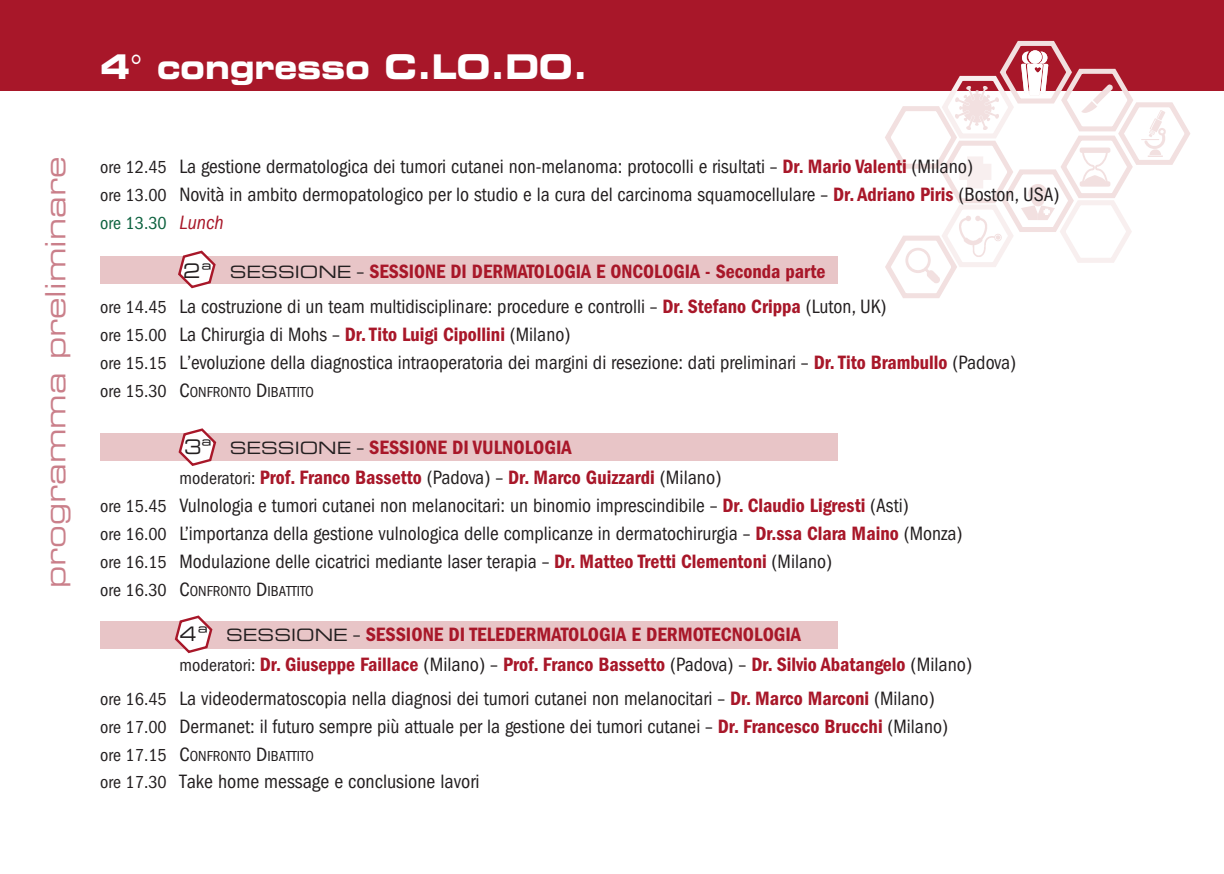
<style>
.page{position:relative;width:1224px;height:874px;background:#fff}
.page>*{position:absolute;margin:0;border:0;box-sizing:border-box;transform-origin:0 0}
.t1{font:34px "Eurostile Bold Extended Two";letter-spacing:-.01em;color:#fff;scale:.9 1}
.t2{font:28px "Eurostile Extended Two";color:#ca7f8a}
.t3{font:condensed 20px/28px "Franklin Gothic";color:#231f20}
.t4{font:600 condensed 20px/29.4px "Franklin Gothic";color:#a81729}
.t5{font:condensed 18px "Franklin Gothic";color:#0d623f}
.t6{font:condensed 15px "Franklin Gothic";color:#231f20}
.s1{font-size:18px}
.s2{font-weight:600;color:#a81729}
.s3{font-style:italic;font-size:20px;color:#a81729}
.s4{font-family:"Eurostile Extended Two";font-stretch:normal}
.s5{font-family:"Eurostile Extended Two";font-stretch:normal;font-size:17px}
.s6{font-size:20px}
.s7{font-family:"Eurostile Extended Two";font-weight:400;font-stretch:normal;color:#231f20}
.s8{font-family:"Eurostile Extended Two";font-weight:400;font-stretch:normal;font-size:17px;color:#231f20}
.s9{font-weight:400;color:#231f20}
.s10{font-weight:400;font-size:18px;color:#231f20}
</style>
<div class="page">
<div style="left:100px;top:257px;width:737px;height:27px;background:#e8c5c7"></div>
<svg style="left:177px;top:250px;width:41px;height:39px"></svg>
<div style="left:100px;top:621px;width:737px;height:27px;background:#e8c5c7"></div>
<svg style="left:173px;top:615px;width:41px;height:39px"></svg>
<div style="left:0;top:0;width:1223px;height:91px;background:#a81729"></div>
<svg style="left:885px;top:40px;width:305px;height:258px"></svg>
<div style="left:100px;top:433px;width:737px;height:27px;background:#e8c5c7"></div>
<svg style="left:177px;top:428px;width:41px;height:38px"></svg>
<h2 class="t2" style="left:45px;top:587px;width:432px;rotate:-90deg">programma preliminare</h2>
<h1 class="t1" style="left:100px;top:54px;width:543px">4 congresso C.LO.DO.</h1>
<p class="t3" style="left:100px;top:154px;width:960px"><span class="s1">ore 12.45</span> La gestione dermatologica dei tumori cutanei non-melanoma: protocolli e risultati – <span class="s2">Dr. Mario Valenti</span> (Milano)<br><span class="s1">ore 13.00</span> Novità in ambito dermopatologico per lo studio e la cura del carcinoma squamocellulare – <span class="s2">Dr. Adriano Piris</span> (Boston, USA)</p>
<p class="t5" style="left:100px;top:217px;width:125px">ore 13.30 <span class="s3">Lunch</span></p>
<p class="t3" style="left:100px;top:255px;width:787px;line-height:34.6px;text-indent:83px"><span class="s4">2ª</span> <span class="s5">SESSIONE</span> – <span class="s2">SESSIONE DI DERMATOLOGIA E ONCOLOGIA - Seconda parte<br></span><span class="s1">ore 14.45</span> La costruzione di un team multidisciplinare: procedure e controlli – <span class="s2">Dr. Stefano Crippa</span> (Luton, UK)</p>
<p class="t3" style="left:100px;top:321px;width:917px"><span class="s1">ore 15.00</span> La Chirurgia di Mohs – <span class="s2">Dr. Tito Luigi Cipollini</span> (Milano)<br><span class="s1">ore 15.15</span> L’evoluzione della diagnostica intraoperatoria dei margini di resezione: dati preliminari – <span class="s2">Dr. Tito Brambullo</span> (Padova)</p>
<p class="t6" style="left:100px;top:387px;width:215px"><span class="s1">ore 15.30</span> <span class="s6">C</span>ONFRONTO <span class="s6">D</span>IBATTITO</p>
<p class="t4" style="left:184px;top:434px;width:389px"><span class="s7">3ª</span> <span class="s8">SESSIONE</span> <span class="s9">–</span> SESSIONE DI VULNOLOGIA</p>
<p class="t4" style="left:179px;top:464px;width:543px"><span class="s10">moderatori:</span> Prof. Franco Bassetto <span class="s9">(Padova) –</span> Dr. Marco Guizzardi <span class="s9">(Milano)</span></p>
<p class="t3" style="left:100px;top:493px;width:809px"><span class="s1">ore 15.45</span> Vulnologia e tumori cutanei non melanocitari: un binomio imprescindibile – <span class="s2">Dr. Claudio Ligresti</span> (Asti)</p>
<p class="t3" style="left:100px;top:521px;width:863px"><span class="s1">ore 16.00</span> L’importanza della gestione vulnologica delle complicanze in dermatochirurgia – <span class="s2">Dr.ssa Clara Maino</span> (Monza)</p>
<p class="t3" style="left:100px;top:548px;width:733px"><span class="s1">ore 16.15</span> Modulazione delle cicatrici mediante laser terapia – <span class="s2">Dr. Matteo Tretti Clementoni</span> (Milano)</p>
<p class="t6" style="left:100px;top:586px;width:215px"><span class="s1">ore 16.30</span> <span class="s6">C</span>ONFRONTO <span class="s6">D</span>IBATTITO</p>
<p class="t4" style="left:179px;top:621px;width:794px"><span class="s7">4ª</span> <span class="s8">SESSIONE</span> <span class="s9">–</span> SESSIONE DI TELEDERMATOLOGIA E DERMOTECNOLOGIA<br><span class="s10">moderatori:</span> Dr. Giuseppe Faillace <span class="s9">(Milano) –</span> Prof. Franco Bassetto <span class="s9">(Padova) –</span> Dr. Silvio Abatangelo <span class="s9">(Milano)</span></p>
<p class="t3" style="left:100px;top:685px;width:849px"><span class="s1">ore 16.45</span> La videodermatoscopia nella diagnosi dei tumori cutanei non melanocitari – <span class="s2">Dr. Marco Marconi</span> (Milano) <span class="s1">ore 17.00</span> Dermanet: il futuro sempre più attuale per la gestione dei tumori cutanei – <span class="s2">Dr. Francesco Brucchi</span> (Milano)</p>
<p class="t6" style="left:100px;top:750px;width:215px"><span class="s1">ore 17.15</span> <span class="s6">C</span>ONFRONTO <span class="s6">D</span>IBATTITO</p>
<p class="t3" style="left:100px;top:768px;width:381px"><span class="s1">ore 17.30</span> Take home message e conclusione lavori</p>
</div>
